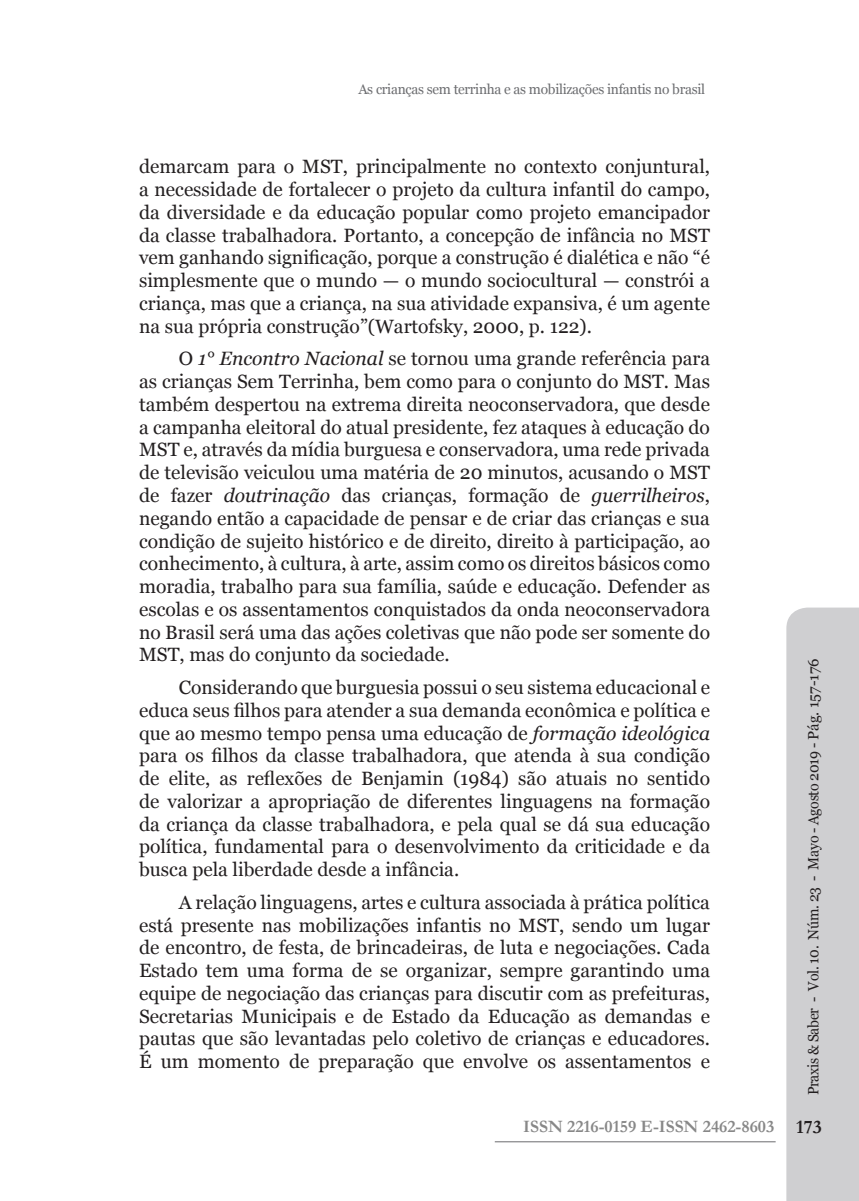
<style>
.page{position:relative;width:859px;height:1201px;background:#fff}
.page>*{position:absolute;margin:0;border:0;box-sizing:border-box;transform-origin:0 0}
.t1{font:19.25px/22.8px "Georgia";color:#231f20;text-align:justify}
.t2{font:600 19.25px "Garamond";color:#231f20}
.t3{font:600 17.5px "Garamond";color:#888}
.t4{font:14.88px "Georgia";letter-spacing:-.02em;color:#231f20;scale:.95 1}
.t5{font:14px "Georgia";letter-spacing:-.02em;color:#6c6d70}
.s1{font-style:italic}
</style>
<div class="page">
<div style="left:786px;top:607px;width:72px;height:593px;background:#cfcfd1"></div>
<hr style="left:494px;top:1141px;width:281px;height:1px;background:#6c6c6e">
<p class="t5" style="left:358px;top:81px;width:348px">As crianças sem terrinha e as mobilizações infantis no brasil</p>
<p class="t1" style="left:139px;top:156px;width:572px">demarcam para o MST, principalmente no contexto conjuntural, a necessidade de fortalecer o projeto da cultura infantil do campo, da diversidade e da educação popular como projeto emancipador da classe trabalhadora. Portanto, a concepção de infância no MST vem ganhando significação, porque a construção é dialética e não “é simplesmente que o mundo — o mundo sociocultural — constrói a criança, mas que a criança, na sua atividade expansiva, é um agente na sua própria construção”(Wartofsky, 2000, p. 122).</p>
<p class="t1" style="left:139px;top:348px;width:572px;text-indent:40px">O <span class="s1">1° Encontro Nacional</span> se tornou uma grande referência para as crianças Sem Terrinha, bem como para o conjunto do MST. Mas também despertou na extrema direita neoconservadora, que desde a campanha eleitoral do atual presidente, fez ataques à educação do MST e, através da mídia burguesa e conservadora, uma rede privada de televisão veiculou uma matéria de 20 minutos, acusando o MST de fazer <span class="s1">doutrinação</span> das crianças, formação de <span class="s1">guerrilheiros</span>, negando então a capacidade de pensar e de criar das crianças e sua condição de sujeito histórico e de direito, direito à participação, ao conhecimento, à cultura, à arte, assim como os direitos básicos como moradia, trabalho para sua família, saúde e educação. Defender as escolas e os assentamentos conquistados da onda neoconservadora no Brasil será uma das ações coletivas que não pode ser somente do MST, mas do conjunto da sociedade.</p>
<p class="t1" style="left:139px;top:676px;width:572px;text-indent:40px">Considerando que burguesia possui o seu sistema educacional e educa seus filhos para atender a sua demanda econômica e política e que ao mesmo tempo pensa uma educação de <span class="s1">formação ideológica </span>para os filhos da classe trabalhadora, que atenda à sua condição de elite, as reflexões de Benjamin (1984) são atuais no sentido de valorizar a apropriação de diferentes linguagens na formação da criança da classe trabalhadora, e pela qual se dá sua educação política, fundamental para o desenvolvimento da criticidade e da busca pela liberdade desde a infância.</p>
<p class="t1" style="left:139px;top:891px;width:572px;text-indent:40px">A relação linguagens, artes e cultura associada à prática política está presente nas mobilizações infantis no MST, sendo um lugar de encontro, de festa, de brincadeiras, de luta e negociações. Cada Estado tem uma forma de se organizar, sempre garantindo uma equipe de negociação das crianças para discutir com as prefeituras, Secretarias Municipais e de Estado da Educação as demandas e pautas que são levantadas pelo coletivo de crianças e educadores.<br>É um momento de preparação que envolve os assentamentos e</p>
<p class="t3" style="left:523px;top:1114px;width:252px">ISSN 2216-0159 E-ISSN 2462-8603</p>
<p class="t4" style="left:804px;top:1095px;width:461px;rotate:-90deg">Praxis &amp; Saber - Vol. 10. Núm. 23 - Mayo - Agosto 2019 - Pág. 157-176</p>
<p class="t2" style="left:795px;top:1114px;width:27px">173</p>
</div>
